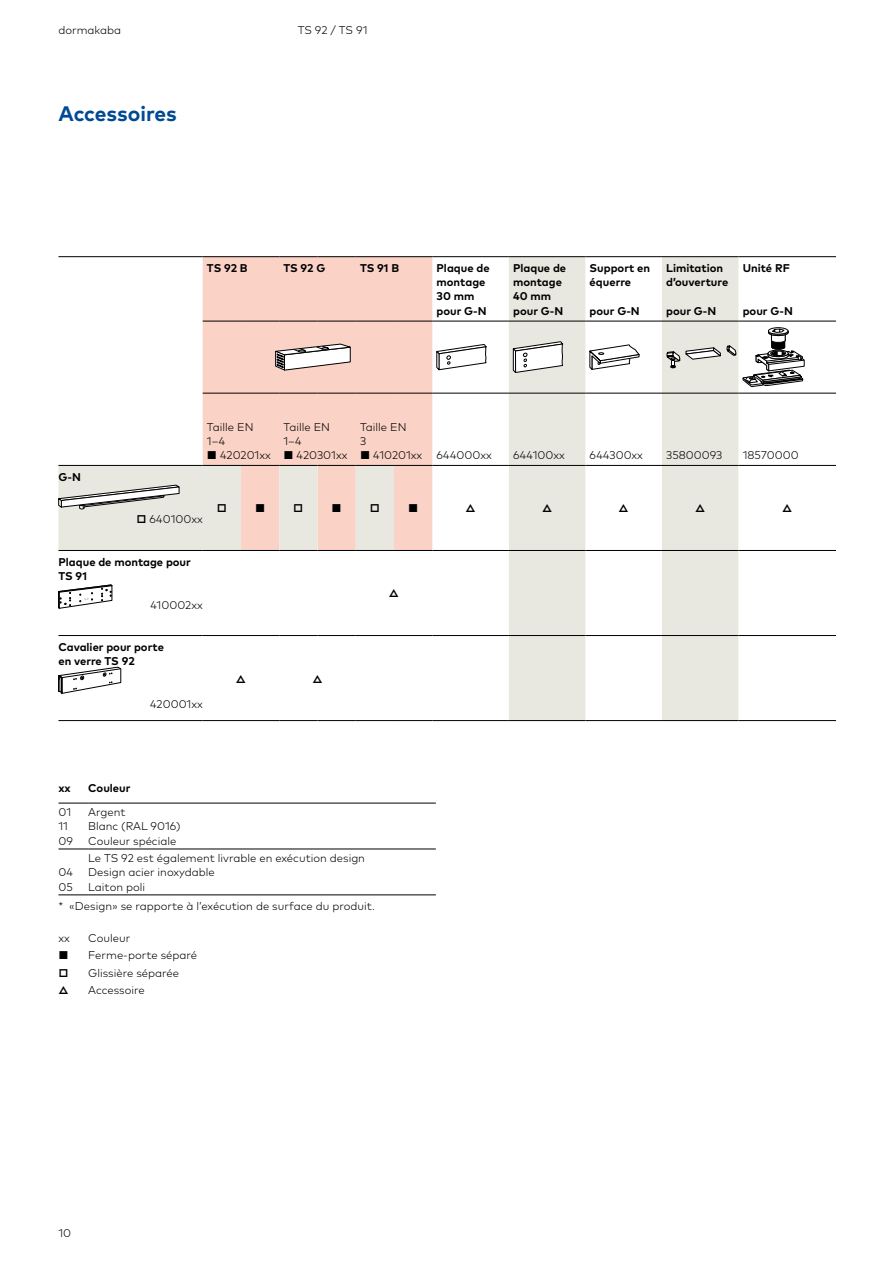
<style>
.page{position:relative;width:893px;height:1263px;background:#fff}
.page>*{position:absolute;margin:0;border:0;box-sizing:border-box;transform-origin:0 0}
.t1{font:700 21px "Mark Pro";letter-spacing:-.005em;color:#004993}
.t2{font:300 11.25px/14.2px "Mark Pro";color:#000}
.t3{font:700 11.25px/14.2px "Mark Pro";color:#000}
.s1{font-weight:700}
</style>
<div class="page">
<svg style="left:58px;top:257px;width:527px;height:463px"></svg>
<hr style="left:58px;top:256px;width:145px;height:1px;background:#000">
<hr style="left:203px;top:256px;width:38px;height:1px;background:#000">
<hr style="left:241px;top:256px;width:38px;height:1px;background:#000">
<hr style="left:279px;top:256px;width:38px;height:1px;background:#000">
<hr style="left:317px;top:256px;width:39px;height:1px;background:#000">
<hr style="left:356px;top:256px;width:38px;height:1px;background:#000">
<hr style="left:394px;top:256px;width:38px;height:1px;background:#000">
<hr style="left:432px;top:256px;width:77px;height:1px;background:#000">
<hr style="left:509px;top:256px;width:76px;height:1px;background:#000">
<hr style="left:585px;top:256px;width:77px;height:1px;background:#000">
<hr style="left:662px;top:256px;width:76px;height:1px;background:#000">
<hr style="left:738px;top:256px;width:98px;height:1px;background:#000">
<hr style="left:203px;top:321px;width:38px;height:1px;background:#000">
<hr style="left:241px;top:321px;width:38px;height:1px;background:#000">
<hr style="left:279px;top:321px;width:38px;height:1px;background:#000">
<hr style="left:317px;top:321px;width:39px;height:1px;background:#000">
<hr style="left:356px;top:321px;width:38px;height:1px;background:#000">
<hr style="left:394px;top:321px;width:38px;height:1px;background:#000">
<hr style="left:432px;top:321px;width:77px;height:1px;background:#000">
<hr style="left:509px;top:321px;width:76px;height:1px;background:#000">
<hr style="left:585px;top:321px;width:77px;height:1px;background:#000">
<hr style="left:738px;top:321px;width:98px;height:1px;background:#000">
<hr style="left:203px;top:393px;width:38px;height:1px;background:#000">
<hr style="left:241px;top:393px;width:38px;height:1px;background:#000">
<hr style="left:279px;top:393px;width:38px;height:1px;background:#000">
<hr style="left:317px;top:393px;width:39px;height:1px;background:#000">
<hr style="left:356px;top:393px;width:38px;height:1px;background:#000">
<hr style="left:394px;top:393px;width:38px;height:1px;background:#000">
<hr style="left:432px;top:393px;width:77px;height:1px;background:#000">
<hr style="left:509px;top:393px;width:76px;height:1px;background:#000">
<hr style="left:585px;top:393px;width:77px;height:1px;background:#000">
<hr style="left:738px;top:393px;width:98px;height:1px;background:#000">
<hr style="left:58px;top:465px;width:145px;height:1px;background:#000">
<hr style="left:203px;top:465px;width:38px;height:1px;background:#000">
<hr style="left:241px;top:465px;width:38px;height:1px;background:#000">
<hr style="left:279px;top:465px;width:38px;height:1px;background:#000">
<hr style="left:317px;top:465px;width:39px;height:1px;background:#000">
<hr style="left:356px;top:465px;width:38px;height:1px;background:#000">
<hr style="left:394px;top:465px;width:38px;height:1px;background:#000">
<hr style="left:432px;top:465px;width:77px;height:1px;background:#000">
<hr style="left:509px;top:465px;width:76px;height:1px;background:#000">
<hr style="left:585px;top:465px;width:77px;height:1px;background:#000">
<hr style="left:738px;top:465px;width:98px;height:1px;background:#000">
<hr style="left:58px;top:550px;width:145px;height:1px;background:#000">
<hr style="left:203px;top:550px;width:38px;height:1px;background:#000">
<hr style="left:241px;top:550px;width:38px;height:1px;background:#000">
<hr style="left:279px;top:550px;width:38px;height:1px;background:#000">
<hr style="left:317px;top:550px;width:39px;height:1px;background:#000">
<hr style="left:356px;top:550px;width:38px;height:1px;background:#000">
<hr style="left:394px;top:550px;width:38px;height:1px;background:#000">
<hr style="left:432px;top:550px;width:77px;height:1px;background:#000">
<hr style="left:509px;top:550px;width:76px;height:1px;background:#000">
<hr style="left:585px;top:550px;width:77px;height:1px;background:#000">
<hr style="left:738px;top:550px;width:98px;height:1px;background:#000">
<hr style="left:58px;top:635px;width:145px;height:1px;background:#000">
<hr style="left:203px;top:635px;width:38px;height:1px;background:#000">
<hr style="left:241px;top:635px;width:38px;height:1px;background:#000">
<hr style="left:279px;top:635px;width:38px;height:1px;background:#000">
<hr style="left:317px;top:635px;width:39px;height:1px;background:#000">
<hr style="left:356px;top:635px;width:38px;height:1px;background:#000">
<hr style="left:394px;top:635px;width:38px;height:1px;background:#000">
<hr style="left:432px;top:635px;width:77px;height:1px;background:#000">
<hr style="left:509px;top:635px;width:76px;height:1px;background:#000">
<hr style="left:585px;top:635px;width:77px;height:1px;background:#000">
<hr style="left:738px;top:635px;width:98px;height:1px;background:#000">
<hr style="left:58px;top:720px;width:145px;height:1px;background:#000">
<hr style="left:203px;top:720px;width:38px;height:1px;background:#000">
<hr style="left:241px;top:720px;width:38px;height:1px;background:#000">
<hr style="left:279px;top:720px;width:38px;height:1px;background:#000">
<hr style="left:317px;top:720px;width:39px;height:1px;background:#000">
<hr style="left:356px;top:720px;width:38px;height:1px;background:#000">
<hr style="left:394px;top:720px;width:38px;height:1px;background:#000">
<hr style="left:432px;top:720px;width:77px;height:1px;background:#000">
<hr style="left:509px;top:720px;width:76px;height:1px;background:#000">
<hr style="left:585px;top:720px;width:77px;height:1px;background:#000">
<hr style="left:662px;top:720px;width:76px;height:1px;background:#000">
<hr style="left:738px;top:720px;width:98px;height:1px;background:#000">
<svg style="left:274px;top:344px;width:78px;height:27px"></svg>
<svg style="left:436px;top:344px;width:51px;height:27px"></svg>
<svg style="left:513px;top:341px;width:51px;height:32px"></svg>
<svg style="left:589px;top:344px;width:51px;height:26px"></svg>
<svg style="left:662px;top:257px;width:143px;height:463px"></svg>
<svg style="left:58px;top:485px;width:122px;height:24px"></svg>
<svg style="left:58px;top:584px;width:55px;height:25px"></svg>
<svg style="left:58px;top:667px;width:63px;height:27px"></svg>
<hr style="left:58px;top:849px;width:30px;height:1px;background:#000">
<hr style="left:88px;top:849px;width:348px;height:1px;background:#000">
<hr style="left:58px;top:895px;width:30px;height:1px;background:#000">
<hr style="left:88px;top:895px;width:348px;height:1px;background:#000">
<hr style="left:58px;top:803px;width:30px;height:1px;background:#000">
<hr style="left:88px;top:803px;width:348px;height:1px;background:#000">
<p class="t2" style="left:58px;top:22px;width:64px">dormakaba</p>
<p class="t2" style="left:298px;top:22px;width:71px">TS 92 / TS 91</p>
<h1 class="t1" style="left:58px;top:98px;width:120px">Accessoires</h1>
<p class="t3" style="left:58px;top:469px;width:24px">G-N</p>
<p class="t3" style="left:207px;top:260px;width:42px">TS 92 B</p>
<p class="t3" style="left:283px;top:260px;width:43px">TS 92 G</p>
<p class="t3" style="left:360px;top:260px;width:41px">TS 91 B</p>
<p class="t3" style="left:437px;top:260px;width:55px">Plaque de montage<br>30 mm pour G-N</p>
<p class="t3" style="left:513px;top:260px;width:55px">Plaque de montage<br>40 mm pour G-N</p>
<p class="t3" style="left:590px;top:260px;width:62px">Support en équerre</p>
<p class="t3" style="left:590px;top:303px;width:52px">pour G-N</p>
<p class="t3" style="left:666px;top:260px;width:64px">Limitation d’ouverture</p>
<p class="t3" style="left:666px;top:303px;width:52px">pour G-N</p>
<p class="t3" style="left:743px;top:260px;width:49px">Unité RF</p>
<p class="t3" style="left:743px;top:303px;width:52px">pour G-N</p>
<p class="t2" style="left:207px;top:419px;width:48px">Taille EN<br>1–4</p>
<p class="t2" style="left:207px;top:447px;width:65px"><span class="s1">■</span> 420201xx</p>
<p class="t2" style="left:283px;top:419px;width:48px">Taille EN<br>1–4</p>
<p class="t2" style="left:283px;top:447px;width:65px"><span class="s1">■</span> 420301xx</p>
<p class="t2" style="left:360px;top:419px;width:48px">Taille EN<br>3</p>
<p class="t2" style="left:360px;top:447px;width:64px"><span class="s1">■</span> 410201xx</p>
<p class="t2" style="left:437px;top:447px;width:57px">644000xx</p>
<p class="t2" style="left:513px;top:447px;width:53px">644100xx</p>
<p class="t2" style="left:590px;top:447px;width:55px">644300xx</p>
<p class="t2" style="left:666px;top:447px;width:58px">35800093</p>
<p class="t2" style="left:743px;top:447px;width:57px">18570000</p>
<p class="t3" style="left:217px;top:500px;width:12px">□</p>
<p class="t3" style="left:255px;top:500px;width:12px">■</p>
<p class="t3" style="left:293px;top:500px;width:12px">□</p>
<p class="t3" style="left:332px;top:500px;width:12px">■</p>
<p class="t3" style="left:370px;top:500px;width:12px">□</p>
<p class="t3" style="left:408px;top:500px;width:12px">■</p>
<p class="t3" style="left:466px;top:500px;width:12px">△</p>
<p class="t3" style="left:542px;top:500px;width:12px">△</p>
<p class="t3" style="left:619px;top:500px;width:12px">△</p>
<p class="t3" style="left:695px;top:500px;width:12px">△</p>
<p class="t3" style="left:782px;top:500px;width:12px">△</p>
<p class="t2" style="left:136px;top:511px;width:68px"><span class="s1">□</span> 640100xx</p>
<p class="t3" style="left:58px;top:554px;width:134px">Plaque de montage pour<br>TS 91</p>
<p class="t2" style="left:150px;top:596px;width:54px">410002xx</p>
<p class="t3" style="left:58px;top:639px;width:107px">Cavalier pour porte en verre TS 92</p>
<p class="t2" style="left:150px;top:696px;width:54px">420001xx</p>
<p class="t3" style="left:236px;top:670px;width:12px">△</p>
<p class="t3" style="left:312px;top:670px;width:12px">△</p>
<p class="t3" style="left:389px;top:585px;width:12px">△</p>
<p class="t3" style="left:58px;top:780px;width:14px">xx</p>
<p class="t3" style="left:88px;top:780px;width:44px">Couleur</p>
<p class="t2" style="left:58px;top:804px;width:16px">01<br>11<br>09</p>
<p class="t2" style="left:88px;top:804px;width:94px">Argent<br>Blanc (RAL 9016)<br>Couleur spéciale</p>
<p class="t2" style="left:58px;top:864px;width:16px">04<br>05</p>
<p class="t2" style="left:88px;top:850px;width:278px">Le TS 92 est également livrable en exécution design<br>Design acier inoxydable<br>Laiton poli</p>
<p class="t2" style="left:58px;top:898px;width:318px">* «Design» se rapporte à l’exécution de surface du produit.</p>
<p class="t2" style="left:58px;top:930px;width:13px">xx</p>
<p class="t2" style="left:88px;top:930px;width:44px">Couleur</p>
<p class="t2" style="left:58px;top:947px;width:140px"><span class="s1">■</span> Ferme-porte séparé</p>
<p class="t2" style="left:58px;top:963px;width:122px;line-height:17.4px"><span class="s1">□</span> Glissière séparée <span class="s1">△</span></p>
<p class="t2" style="left:88px;top:982px;width:58px">Accessoire</p>
<p class="t2" style="left:58px;top:1225px;width:14px">10</p>
</div>
